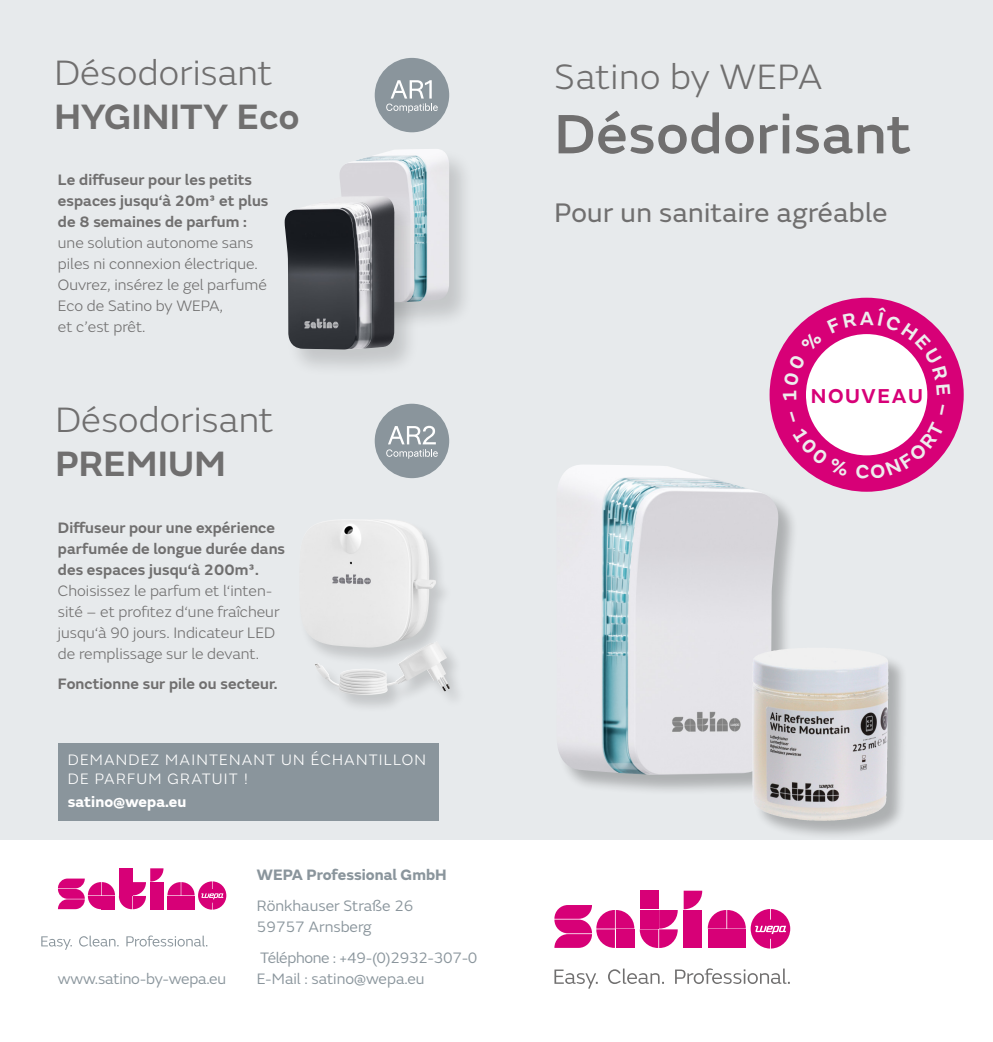
<style>
.page{position:relative;width:993px;height:1042px;background:#fff}
.page>*{position:absolute;margin:0;border:0;box-sizing:border-box;transform-origin:0 0}
.t1{font:500 57.75px "FS Emeric";letter-spacing:.015em;color:#706f6f}
.t2{font:300 36.75px "FS Emeric";letter-spacing:.005em;color:#706f6f}
.t3{font:600 36.75px "FS Emeric";letter-spacing:.005em;color:#706f6f}
.t4{font:28px "FS Emeric";letter-spacing:.015em;color:#706f6f}
.t5{font:600 21px "FS Emeric";letter-spacing:.075em;color:#d70077}
.t6{font:300 15.75px/21px "FS Emeric";color:#706f6f}
.t7{font:600 15.75px/21px "FS Emeric";letter-spacing:.005em;color:#706f6f}
.t8{font:15.75px/21px "FS Emeric";letter-spacing:-.005em;color:#8a959c}
.t9{font:300 15.75px/18.9px "FS Emeric";letter-spacing:.075em;color:#fff}
.t10{font:700 15.75px "FS Emeric";color:#8a959c}
.t11{font:700 15.75px "FS Emeric";letter-spacing:.005em;color:#fff}
</style>
<div class="page">
<div style="left:496px;top:0;width:496px;height:840px;background:#e7eaec"></div>
<div style="left:0;top:0;width:496px;height:840px;background:#e7eaec"></div>
<svg style="left:41px;top:935px;width:166px;height:15px"></svg>
<div style="left:314px;top:642px;width:153px;height:72px;background:#000;opacity:.15"></div>
<img style="left:314px;top:666px;width:122px;height:29px">
<div style="left:298px;top:519px;width:155px;height:147px;background:#000;opacity:.15"></div>
<img style="left:299px;top:519px;width:137px;height:128px">
<div style="left:557px;top:465px;width:241px;height:330px;background:#000;opacity:.25"></div>
<img style="left:557px;top:465px;width:221px;height:310px">
<div style="left:753px;top:649px;width:155px;height:192px;background:#000;opacity:.25"></div>
<img style="left:751px;top:648px;width:72px;height:162px">
<div style="left:337px;top:149px;width:138px;height:181px;background:#000;opacity:.15"></div>
<img style="left:339px;top:149px;width:110px;height:153px">
<div style="left:283px;top:196px;width:137px;height:181px;background:#000;opacity:.15"></div>
<img style="left:284px;top:196px;width:110px;height:153px">
<div style="left:374px;top:58px;width:75px;height:74px;background:#8a959c;border-radius:50%"></div>
<svg style="left:386px;top:80px;width:51px;height:33px"></svg>
<div style="left:374px;top:404px;width:75px;height:74px;background:#8a959c;border-radius:50%"></div>
<svg style="left:386px;top:426px;width:51px;height:33px"></svg>
<div style="left:58px;top:743px;width:380px;height:78px;background:#8a959c"></div>
<svg style="left:58px;top:868px;width:168px;height:41px"></svg>
<div style="left:150px;top:882px;width:13px;height:13px;background:#d70077"></div>
<div style="left:181px;top:896px;width:13px;height:13px;background:#d70077"></div>
<div style="left:639px;top:890px;width:19px;height:19px;background:#d70077"></div>
<svg style="left:554px;top:905px;width:123px;height:43px"></svg>
<svg style="left:683px;top:890px;width:107px;height:58px"></svg>
<div style="left:727px;top:929px;width:18px;height:19px;background:#d70077"></div>
<svg style="left:554px;top:968px;width:235px;height:21px"></svg>
<svg style="left:769px;top:298px;width:194px;height:194px"></svg>
<h2 class="t2" style="left:54px;top:48px;width:220px">Désodorisant</h2>
<h2 class="t3" style="left:54px;top:88px;width:246px">HYGINITY Eco</h2>
<p class="t7" style="left:58px;top:168px;width:212px">Le diffuseur pour les petits espaces jusqu‘à 20m³ et plus de 8 semaines de parfum :</p>
<p class="t6" style="left:58px;top:232px;width:210px">une solution autonome sans piles ni connexion électrique.<br>Ouvrez, insérez le gel parfumé<br>Eco de Satino by WEPA,<br>et c’est prêt.</p>
<h2 class="t2" style="left:55px;top:395px;width:220px">Désodorisant</h2>
<h2 class="t3" style="left:55px;top:435px;width:172px">PREMIUM</h2>
<p class="t7" style="left:58px;top:515px;width:229px">Diffuseur pour une expérience parfumée de longue durée dans des espaces jusqu‘à 200m³.</p>
<p class="t6" style="left:58px;top:579px;width:223px">Choisissez le parfum et l‘inten&shy;sité – et profitez d‘une fraîcheur jusqu‘à 90 jours. Indicateur LED de remplissage sur le devant.</p>
<p class="t7" style="left:58px;top:672px;width:221px">Fonctionne sur pile ou secteur.</p>
<p class="t9" style="left:68px;top:749px;width:359px">DEMANDEZ MAINTENANT UN ÉCHANTILLON<br>DE PARFUM GRATUIT !</p>
<p class="t11" style="left:68px;top:789px;width:120px">satino@wepa.eu</p>
<p class="t10" style="left:257px;top:862px;width:191px">WEPA Professional GmbH</p>
<p class="t8" style="left:257px;top:894px;width:158px">Rönkhauser Straße 26<br>59757 Arnsberg</p>
<p class="t8" style="left:260px;top:946px;width:219px">Téléphone : +49-(0)2932-307-0</p>
<p class="t8" style="left:58px;top:967px;width:170px">www.satino-by-wepa.eu</p>
<p class="t8" style="left:257px;top:967px;width:169px">E-Mail : satino@wepa.eu</p>
<h2 class="t2" style="left:554px;top:51px;width:269px">Satino by WEPA</h2>
<h1 class="t1" style="left:554px;top:91px;width:358px">Désodorisant</h1>
<h3 class="t4" style="left:554px;top:192px;width:334px">Pour un sanitaire agréable</h3>
<h3 class="t5" style="left:810px;top:380px;width:114px">NOUVEAU</h3>
</div>
